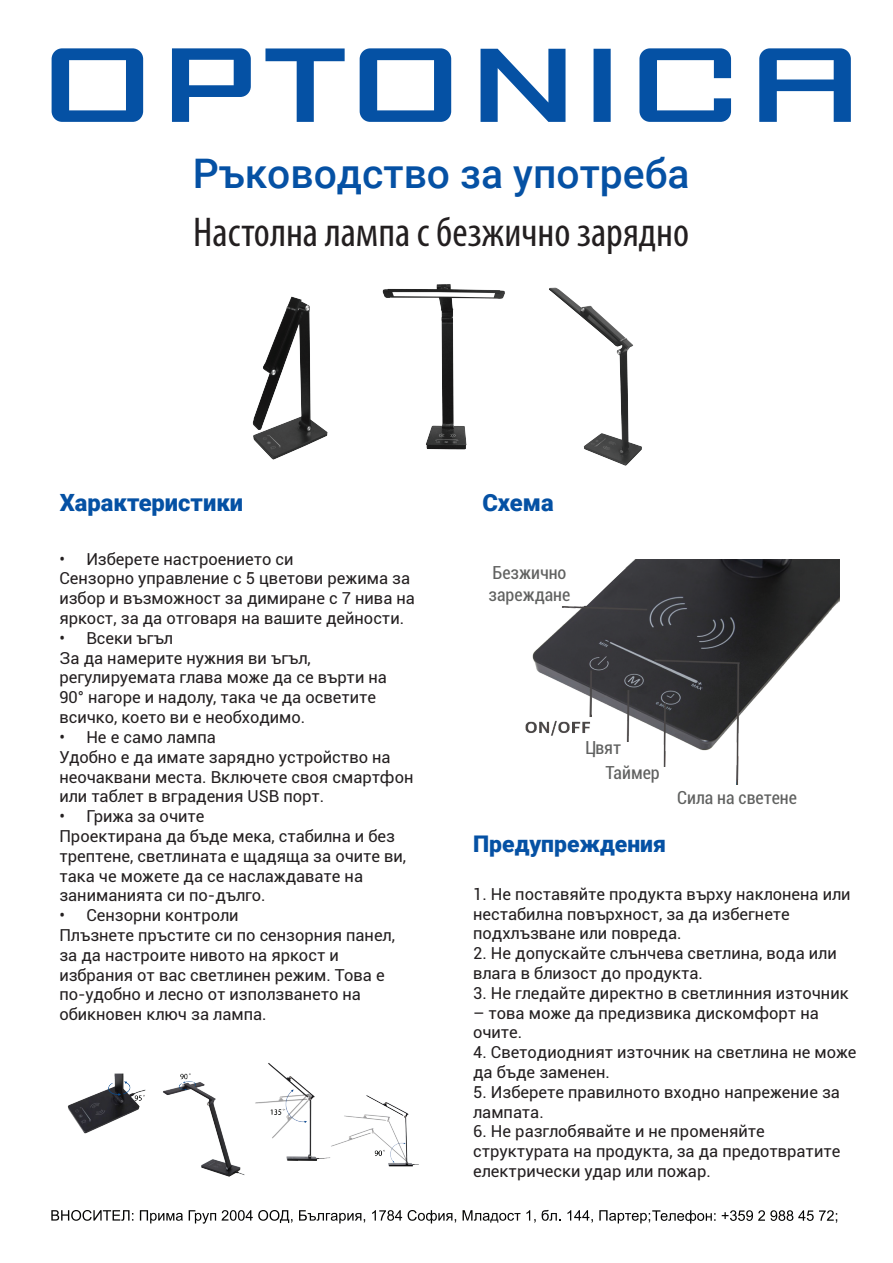
<style>
.page{position:relative;width:893px;height:1263px;background:#fff}
.page>*{position:absolute;margin:0;border:0;box-sizing:border-box;transform-origin:0 0}
.t1{font:condensed 41.85px "Myriad Pro";color:#231f20}
.t2{font:500 40.8px "Roboto";color:#0551a4}
.t3{font:900 23.7px "Roboto";color:#0551a4}
.t4{font:900 22.95px "Roboto";color:#0551a4}
.t5{font:condensed 18px/21.6px "Roboto";color:#606160}
.t6{font:16.5px/19.8px "Roboto";color:#231f20}
</style>
<div class="page">
<svg style="left:52px;top:48px;width:799px;height:74px"></svg>
<img style="left:252px;top:296px;width:76px;height:164px">
<img style="left:549px;top:287px;width:93px;height:179px">
<img style="left:382px;top:284px;width:123px;height:166px">
<img style="left:67px;top:1073px;width:178px;height:104px">
<img style="left:255px;top:1063px;width:164px;height:104px">
<img style="left:525px;top:560px;width:315px;height:225px">
<div style="left:511px;top:742px;width:124px;height:19px;background:#fff"></div>
<div style="left:556px;top:767px;width:128px;height:19px;background:#fff"></div>
<svg style="left:525px;top:562px;width:101px;height:44px"></svg>
<svg style="left:51px;top:1210px;width:82px;height:11px"></svg>
<svg style="left:140px;top:1210px;width:43px;height:13px"></svg>
<svg style="left:189px;top:1210px;width:27px;height:13px"></svg>
<svg style="left:222px;top:1210px;width:70px;height:13px"></svg>
<svg style="left:299px;top:1210px;width:66px;height:13px"></svg>
<svg style="left:372px;top:1210px;width:30px;height:11px"></svg>
<svg style="left:408px;top:1210px;width:48px;height:13px"></svg>
<svg style="left:463px;top:1210px;width:57px;height:13px"></svg>
<svg style="left:526px;top:1210px;width:10px;height:12px"></svg>
<svg style="left:542px;top:1210px;width:19px;height:11px"></svg>
<svg style="left:567px;top:1210px;width:26px;height:12px"></svg>
<svg style="left:599px;top:1210px;width:117px;height:13px"></svg>
<svg style="left:722px;top:1210px;width:115px;height:13px"></svg>
<h2 class="t2" style="left:193px;top:145px;width:498px">Ръководство за употреба</h2>
<h1 class="t1" style="left:193px;top:207px;width:497px">Настолна лампа с безжично зарядно</h1>
<h3 class="t3" style="left:60px;top:486px;width:185px">Характеристики</h3>
<h3 class="t3" style="left:482px;top:486px;width:73px">Схема</h3>
<p class="t6" style="left:59px;top:548px;width:357px">• Изберете настроението си<br>Сензорно управление с 5 цветови режима за избор и възможност за димиране с 7 нива на яркост, за да отговаря на вашите дейности.</p>
<p class="t6" style="left:59px;top:627px;width:329px">• Всеки ъгъл<br>За да намерите нужния ви ъгъл, регулируемата глава може да се върти на<br>90° нагоре и надолу, така че да осветите всичко, което ви е необходимо.</p>
<p class="t6" style="left:59px;top:726px;width:356px">• Не е само лампа<br>Удобно е да имате зарядно устройство на неочаквани места. Включете своя смартфон или таблет в вградения USB порт.</p>
<p class="t6" style="left:59px;top:806px;width:348px">• Грижа за очите<br>Проектирана да бъде мека, стабилна и без трептене, светлината е щадяща за очите ви, така че можете да се наслаждавате на заниманията си по-дълго.</p>
<p class="t6" style="left:59px;top:905px;width:337px">• Сензорни контроли<br>Плъзнете пръстите си по сензорния панел, за да настроите нивото на яркост и избрания от вас светлинен режим. Това е по-удобно и лесно от използването на обикновен ключ за лампа.</p>
<p class="t5" style="left:489px;top:561px;width:83px">Безжично зареждане</p>
<p class="t5" style="left:584px;top:736px;width:39px">Цвят</p>
<p class="t5" style="left:605px;top:761px;width:56px">Таймер</p>
<p class="t5" style="left:677px;top:786px;width:121px">Сила на светене</p>
<h3 class="t4" style="left:473px;top:827px;width:194px">Предупреждения</h3>
<p class="t6" style="left:473px;top:883px;width:379px">1. Не поставяйте продукта върху наклонена или нестабилна повърхност, за да избегнете подхлъзване или повреда.</p>
<p class="t6" style="left:473px;top:943px;width:365px">2. Не допускайте слънчева светлина, вода или влага в близост до продукта.</p>
<p class="t6" style="left:473px;top:982px;width:377px">3. Не гледайте директно в светлинния източник</p>
<p class="t6" style="left:473px;top:1002px;width:347px">– това може да предизвика дискомфорт на очите.</p>
<p class="t6" style="left:473px;top:1042px;width:385px">4. Светодиодният източник на светлина не може да бъде заменен.</p>
<p class="t6" style="left:473px;top:1081px;width:368px">5. Изберете правилното входно напрежение за лампата.</p>
<p class="t6" style="left:473px;top:1121px;width:369px">6. Не разглобявайте и не променяйте структурата на продукта, за да предотвратите електрически удар или пожар.</p>
</div>
